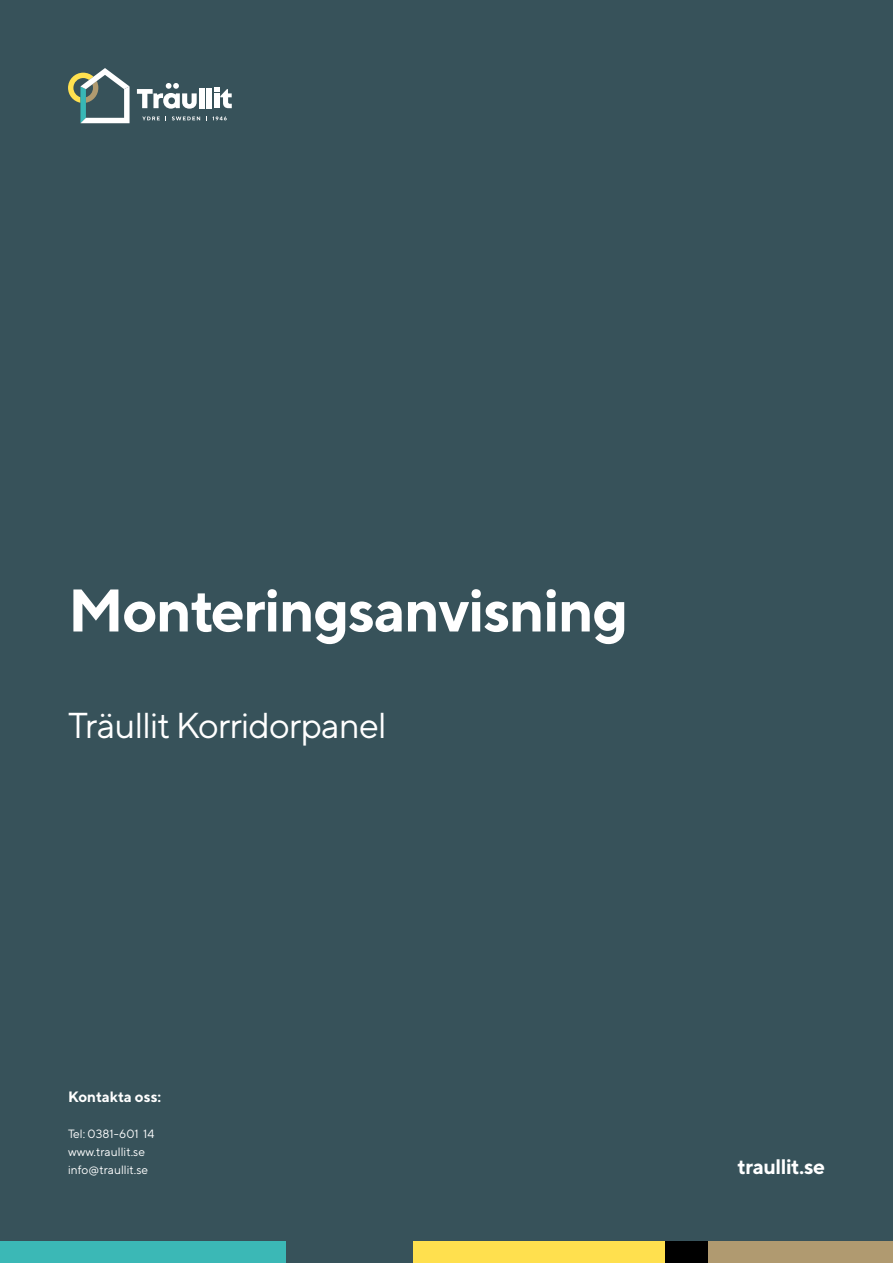
<style>
.page{position:relative;width:893px;height:1263px;background:#37525a}
.page>*{position:absolute;margin:0;border:0;box-sizing:border-box;transform-origin:0 0}
.t1{font:700 60px "TT Norms";letter-spacing:-.025em;color:#fff}
.t2{font:36px "TT Norms";letter-spacing:-.025em;color:#fff}
.t3{font:700 21px "TT Norms";letter-spacing:-.025em;color:#fff}
.t4{font:700 15px "TT Norms";color:#fff}
.t5{font:12px/18px "TT Norms";color:#fff}
</style>
<div class="page">
<div style="left:199px;top:88px;width:5px;height:20px;background:#fff"></div>
<div style="left:207px;top:88px;width:5px;height:20px;background:#fff"></div>
<svg style="left:214px;top:87px;width:18px;height:21px"></svg>
<svg style="left:137px;top:83px;width:60px;height:26px"></svg>
<svg style="left:142px;top:116px;width:24px;height:5px"></svg>
<svg style="left:172px;top:116px;width:28px;height:4px"></svg>
<svg style="left:213px;top:117px;width:14px;height:3px"></svg>
<svg style="left:68px;top:68px;width:62px;height:55px"></svg>
<div style="left:0;top:1242px;width:286px;height:21px;background:#3bb8b6"></div>
<div style="left:413px;top:1242px;width:252px;height:21px;background:#ffe04e"></div>
<div style="left:665px;top:1242px;width:43px;height:21px;background:#000"></div>
<div style="left:708px;top:1242px;width:185px;height:21px;background:#b09a70"></div>
<h1 class="t1" style="left:68px;top:573px;width:562px">Monteringsanvisning</h1>
<h2 class="t2" style="left:68px;top:704px;width:320px">Träullit Korridorpanel</h2>
<p class="t4" style="left:68px;top:1087px;width:95px">Kontakta oss:</p>
<p class="t5" style="left:68px;top:1124px;width:88px">Tel: 0381-601 14 www.traullit.se info@traullit.se</p>
<h3 class="t3" style="left:737px;top:1153px;width:89px">traullit.se</h3>
</div>
